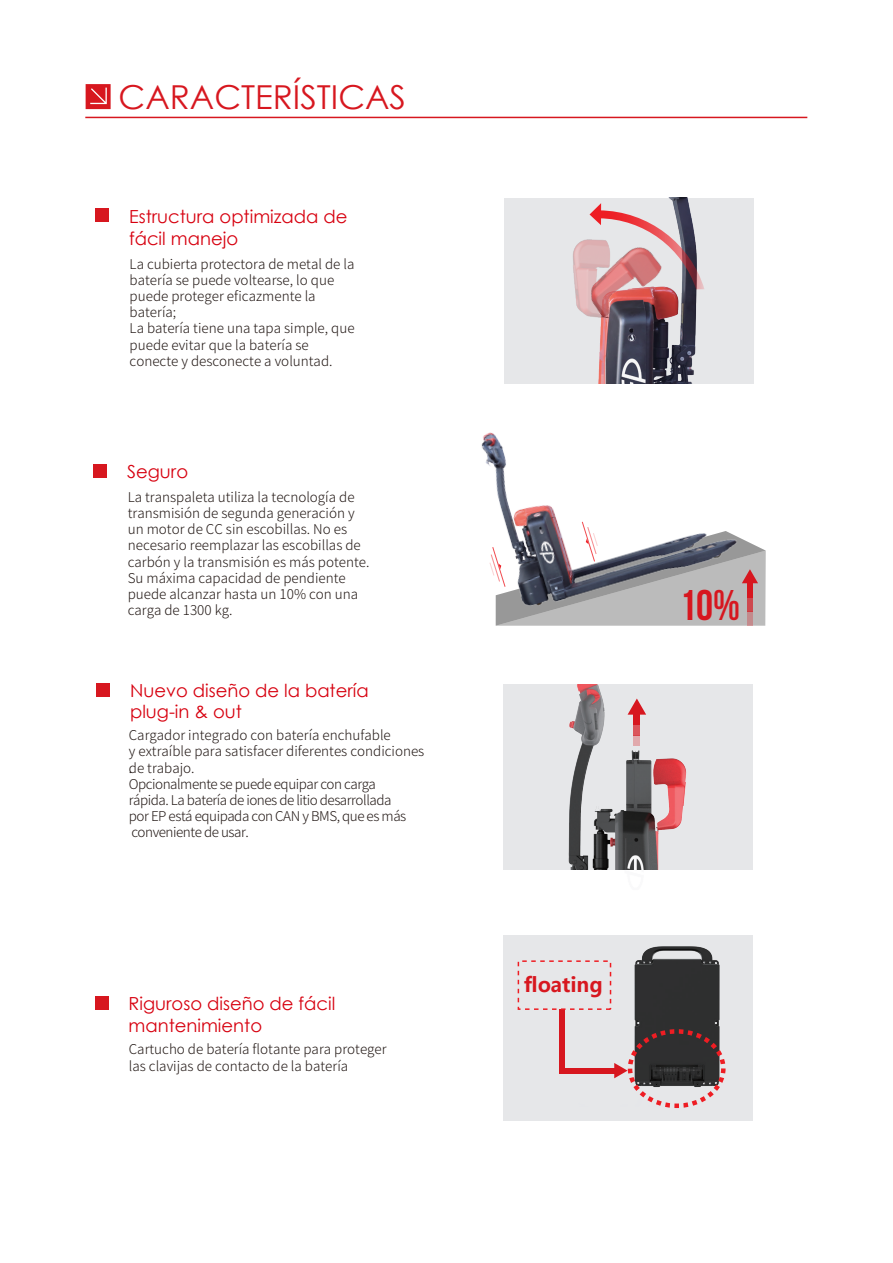
<style>
.page{position:relative;width:893px;height:1263px;background:#fff}
.page>*{position:absolute;margin:0;border:0;box-sizing:border-box;transform-origin:0 0}
.t1{font:42.9px "Bebas Neue";color:#d7171f}
.t2{font:33px "Century Gothic";color:#d7171f}
.t3{font:700 19.95px "Microsoft Ya Hei";color:#d7171f}
.t4{font:18px/21.6px "Century Gothic";color:#d7000f}
.t5{font:300 13.5px/16.2px "Source Han Sans CN";color:#221815}
.t6{font:300 13.5px/16.2px "Source Han Sans CN";letter-spacing:-.035em;color:#221815}
</style>
<div class="page">
<div style="left:95px;top:208px;width:14px;height:14px;background:#d7171f"></div>
<div style="left:94px;top:464px;width:13px;height:14px;background:#d7171f"></div>
<div style="left:96px;top:683px;width:14px;height:14px;background:#d7171f"></div>
<div style="left:95px;top:996px;width:14px;height:14px;background:#d7171f"></div>
<hr style="left:85px;top:117px;width:722px;height:1px;background:#d7171f">
<svg style="left:86px;top:84px;width:25px;height:25px"></svg>
<div style="left:503px;top:935px;width:249px;height:185px;background:#e6e7e9"></div>
<div style="left:559px;top:1068px;width:55px;height:5px;background:#d7171f"></div>
<div style="left:559px;top:1010px;width:6px;height:63px;background:#d7171f"></div>
<img style="left:576px;top:938px;width:177px;height:168px">
<div style="left:628px;top:1029px;width:98px;height:79px;border:4px dashed #ee1d23;border-radius:50%"></div>
<img style="left:503px;top:684px;width:249px;height:185px">
<div style="left:634px;top:715px;width:6px;height:10px;background:#d7171f"></div>
<div style="left:634px;top:725px;width:6px;height:11px;background:#db555b"></div>
<div style="left:634px;top:735px;width:6px;height:11px;background:#e1a9ac"></div>
<svg style="left:628px;top:698px;width:18px;height:17px"></svg>
<img style="left:624px;top:855px;width:20px;height:15px">
<img style="left:481px;top:343px;width:285px;height:283px">
<img style="left:504px;top:198px;width:249px;height:185px">
<img style="left:541px;top:224px;width:8px;height:109px">
<img style="left:549px;top:207px;width:153px;height:153px">
<svg style="left:599px;top:210px;width:105px;height:79px"></svg>
<svg style="left:589px;top:203px;width:12px;height:22px"></svg>
<h2 class="t2" style="left:119px;top:74px;width:289px">CARACTERÍSTICAS</h2>
<h3 class="t4" style="left:129px;top:206px;width:220px">Estructura optimizada de fácil manejo</h3>
<p class="t5" style="left:130px;top:256px;width:227px">La cubierta protectora de metal de la batería se puede voltearse, lo que puede proteger eficazmente la batería;<br>La batería tiene una tapa simple, que puede evitar que la batería se conecte y desconecte a voluntad.</p>
<h3 class="t4" style="left:127px;top:460px;width:62px">Seguro</h3>
<p class="t5" style="left:128px;top:489px;width:243px">La transpaleta utiliza la tecnología de transmisión de segunda generación y un motor de CC sin escobillas. No es necesario reemplazar las escobillas de carbón y la transmisión es más potente.<br>Su máxima capacidad de pendiente puede alcanzar hasta un 10% con una carga de 1300 kg.</p>
<h3 class="t4" style="left:130px;top:679px;width:240px">Nuevo diseño de la batería plug-in &amp; out</h3>
<p class="t6" style="left:129px;top:727px;width:297px">Cargador integrado con batería enchufable<br>y extraíble para satisfacer diferentes condiciones . de trabajo.<br>Opcionalmente se puede equipar con carga<br>rápida. La batería de iones de litio desarrollada<br>por EP está equipada con CAN y BMS, que es más conveniente de usar.</p>
<h3 class="t4" style="left:129px;top:993px;width:208px">Riguroso diseño de fácil mantenimiento</h3>
<p class="t5" style="left:129px;top:1042px;width:259px">Cartucho de batería flotante para proteger las clavijas de contacto de la batería</p>
<h1 class="t1" style="left:679px;top:581px;width:62px">10%</h1>
<h3 class="t3" style="left:524px;top:971px;width:81px">floating</h3>
</div>
